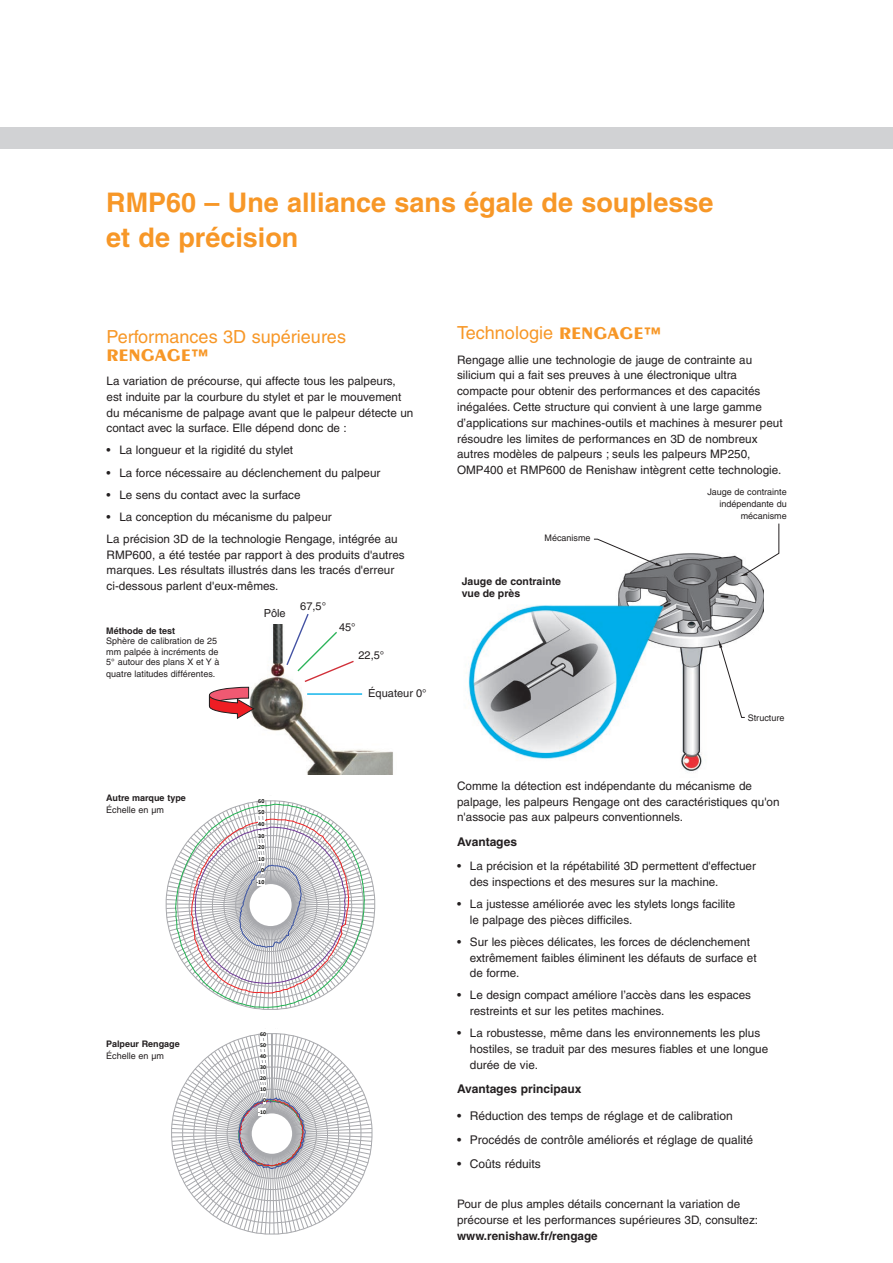
<style>
.page{position:relative;width:893px;height:1263px;background:#fff}
.page>*{position:absolute;margin:0;border:0;box-sizing:border-box;transform-origin:0 0}
.t1{font:700 27px/34.5px "Helvetica";color:#f79727}
.t2{font:18px/18px "Helvetica";color:#f79727}
.t3{font:12px "Helvetica";color:#231f20}
.Text{font:700 12px "Helvetica";color:#231f20}
.Text-2{font:11.7px/15.8px "Helvetica";color:#231f20}
.t4{font:11.1px "Helvetica";color:#231f20}
.Heading_2_black{font:700 10.5px/12px "Helvetica";color:#231f20}
.body_text{font:9px/10.5px "Helvetica";color:#231f20}
.t5{font:700 9px/12px "Helvetica";color:#231f20}
.t6{font:700 6px "Calibri";letter-spacing:.02em;color:#050504}
.t7{font:700 5.85px "Calibri";letter-spacing:.02em;color:#050504}
.s1{font-family:"Peignot LT";font-weight:700}
.s2{font-weight:400}
.s3{font-weight:700}
</style>
<div class="page">
<div style="left:0;top:128px;width:893px;height:21px;background:#d1d2d4"></div>
<svg style="left:166px;top:800px;width:209px;height:210px"></svg>
<div style="left:258px;top:855px;width:6px;height:7px;background:#fff"></div>
<div style="left:258px;top:843px;width:6px;height:8px;background:#fff"></div>
<div style="left:258px;top:832px;width:6px;height:7px;background:#fff"></div>
<div style="left:258px;top:820px;width:6px;height:7px;background:#fff"></div>
<div style="left:258px;top:809px;width:6px;height:7px;background:#fff"></div>
<div style="left:258px;top:797px;width:6px;height:7px;background:#fff"></div>
<div style="left:250px;top:884px;width:42px;height:42px;background:#fff;border-radius:50%"></div>
<svg style="left:171px;top:1033px;width:201px;height:201px"></svg>
<div style="left:260px;top:1086px;width:6px;height:7px;background:#fff"></div>
<div style="left:260px;top:1074px;width:6px;height:8px;background:#fff"></div>
<div style="left:260px;top:1063px;width:6px;height:7px;background:#fff"></div>
<div style="left:260px;top:1052px;width:6px;height:7px;background:#fff"></div>
<div style="left:260px;top:1041px;width:6px;height:7px;background:#fff"></div>
<div style="left:260px;top:1030px;width:6px;height:7px;background:#fff"></div>
<div style="left:252px;top:1113px;width:40px;height:41px;background:#fff;border-radius:50%"></div>
<img style="left:243px;top:624px;width:150px;height:150px">
<hr style="left:307px;top:693px;width:55px;height:2px;background:#00aee9">
<svg style="left:285px;top:614px;width:70px;height:69px"></svg>
<svg style="left:209px;top:687px;width:45px;height:32px"></svg>
<img style="left:468px;top:553px;width:295px;height:219px">
<svg style="left:468px;top:575px;width:95px;height:34px"></svg>
<svg style="left:593px;top:538px;width:70px;height:29px"></svg>
<svg style="left:719px;top:640px;width:26px;height:78px"></svg>
<svg style="left:739px;top:523px;width:41px;height:53px"></svg>
<p class="t1" style="left:106px;top:185px;width:609px">RMP60 – Une alliance sans égale de souplesse et de précision</p>
<p class="t2" style="left:107px;top:327px;width:241px">Performances 3D supérieures<br><span class="s1">RENGAGE™</span></p>
<p class="Text-2" style="left:107px;top:373px;width:308px">La variation de précourse, qui affecte tous les palpeurs, est induite par la courbure du stylet et par le mouvement du mécanisme de palpage avant que le palpeur détecte un contact avec la surface. Elle dépend donc de :</p>
<p class="Text-2" style="left:107px;top:442px;width:188px">• La longueur et la rigidité du stylet</p>
<p class="Text-2" style="left:107px;top:464px;width:275px">• La force nécessaire au déclenchement du palpeur</p>
<p class="Text-2" style="left:107px;top:487px;width:195px">• Le sens du contact avec la surface</p>
<p class="Text-2" style="left:107px;top:509px;width:227px">• La conception du mécanisme du palpeur</p>
<p class="Text-2" style="left:107px;top:531px;width:300px">La précision 3D de la technologie Rengage, intégrée au RMP600, a été testée par rapport à des produits d'autres marques. Les résultats illustrés dans les tracés d'erreur ci-dessous parlent d'eux-mêmes.</p>
<p class="t5" style="left:106px;top:625px;width:71px">Méthode de test</p>
<p class="body_text" style="left:106px;top:636px;width:115px">Sphère de calibration de 25 mm palpée à incréments de<br>5° autour des plans X et Y à</p>
<p class="body_text" style="left:106px;top:669px;width:110px">quatre latitudes différentes.</p>
<p class="t4" style="left:264px;top:607px;width:24px">Pôle</p>
<p class="t4" style="left:300px;top:600px;width:27px">67,5°</p>
<p class="t4" style="left:339px;top:620px;width:18px">45°</p>
<p class="t4" style="left:358px;top:649px;width:27px">22,5°</p>
<p class="t4" style="left:368px;top:687px;width:60px">Équateur 0°</p>
<p class="t5" style="left:106px;top:791px;width:81px">Autre marque type<br><span class="s2">Échelle en µm</span></p>
<p class="t6" style="left:258px;top:797px;width:8px">60</p>
<p class="t6" style="left:258px;top:809px;width:8px">50</p>
<p class="t6" style="left:258px;top:820px;width:8px">40</p>
<p class="t6" style="left:258px;top:832px;width:8px">30</p>
<p class="t6" style="left:258px;top:843px;width:8px">20</p>
<p class="t6" style="left:258px;top:855px;width:8px">10</p>
<p class="t6" style="left:261px;top:867px;width:5px">0</p>
<p class="t6" style="left:256px;top:878px;width:10px">-10</p>
<p class="t5" style="left:106px;top:1038px;width:75px">Palpeur Rengage<br><span class="s2">Échelle en µm</span></p>
<p class="t7" style="left:260px;top:1030px;width:8px">60</p>
<p class="t7" style="left:260px;top:1041px;width:8px">50</p>
<p class="t7" style="left:260px;top:1052px;width:8px">40</p>
<p class="t7" style="left:260px;top:1063px;width:8px">30</p>
<p class="t7" style="left:260px;top:1074px;width:8px">20</p>
<p class="t7" style="left:260px;top:1086px;width:8px">10</p>
<p class="t7" style="left:263px;top:1097px;width:4px">0</p>
<p class="t7" style="left:258px;top:1108px;width:9px">-10</p>
<p class="t2" style="left:457px;top:324px;width:206px">Technologie <span class="s1">RENGAGE™</span></p>
<p class="Text-2" style="left:457px;top:352px;width:327px">Rengage allie une technologie de jauge de contrainte au silicium qui a fait ses preuves à une électronique ultra compacte pour obtenir des performances et des capacités inégalées. Cette structure qui convient à une large gamme d’applications sur machines-outils et machines à mesurer peut résoudre les limites de performances en 3D de nombreux autres modèles de palpeurs ; seuls les palpeurs MP250, OMP400 et RMP600 de Renishaw intègrent cette technologie.</p>
<p class="body_text" style="left:544px;top:533px;width:48px">Mécanisme</p>
<p class="Heading_2_black" style="left:462px;top:575px;width:101px">Jauge de contrainte vue de près</p>
<p class="body_text" style="left:707px;top:486px;width:81px;line-height:12px;text-align:right">Jauge de contrainte indépendante du mécanisme</p>
<p class="body_text" style="left:748px;top:713px;width:38px">Structure</p>
<p class="Text-2" style="left:457px;top:778px;width:324px">Comme la détection est indépendante du mécanisme de palpage, les palpeurs Rengage ont des caractéristiques qu'on n'associe pas aux palpeurs conventionnels.</p>
<p class="Text" style="left:457px;top:834px;width:61px">Avantages</p>
<p class="Text-2" style="left:470px;top:858px;width:288px;text-indent:-13px">• La précision et la répétabilité 3D permettent d'effectuer des inspections et des mesures sur la machine.</p>
<p class="Text-2" style="left:470px;top:896px;width:267px;text-indent:-13px">• La justesse améliorée avec les stylets longs facilite le palpage des pièces difficiles.</p>
<p class="Text-2" style="left:470px;top:934px;width:288px;text-indent:-13px">• Sur les pièces délicates, les forces de déclenchement extrêmement faibles éliminent les défauts de surface et de forme.</p>
<p class="Text-2" style="left:470px;top:987px;width:283px;text-indent:-13px">• Le design compact améliore l’accès dans les espaces restreints et sur les petites machines.</p>
<p class="Text-2" style="left:470px;top:1025px;width:300px;text-indent:-13px">• La robustesse, même dans les environnements les plus hostiles, se traduit par des mesures fiables et une longue durée de vie.</p>
<p class="Text" style="left:457px;top:1081px;width:126px">Avantages principaux</p>
<p class="t3" style="left:457px;top:1108px;width:277px">• Réduction des temps de réglage et de calibration</p>
<p class="t3" style="left:457px;top:1133px;width:297px">• Procédés de contrôle améliorés et réglage de qualité</p>
<p class="t3" style="left:457px;top:1157px;width:85px">• Coûts réduits</p>
<p class="Text-2" style="left:457px;top:1196px;width:303px">Pour de plus amples détails concernant la variation de précourse et les performances supérieures 3D, consultez: <span class="s3">www.renishaw.fr/rengage</span></p>
</div>
